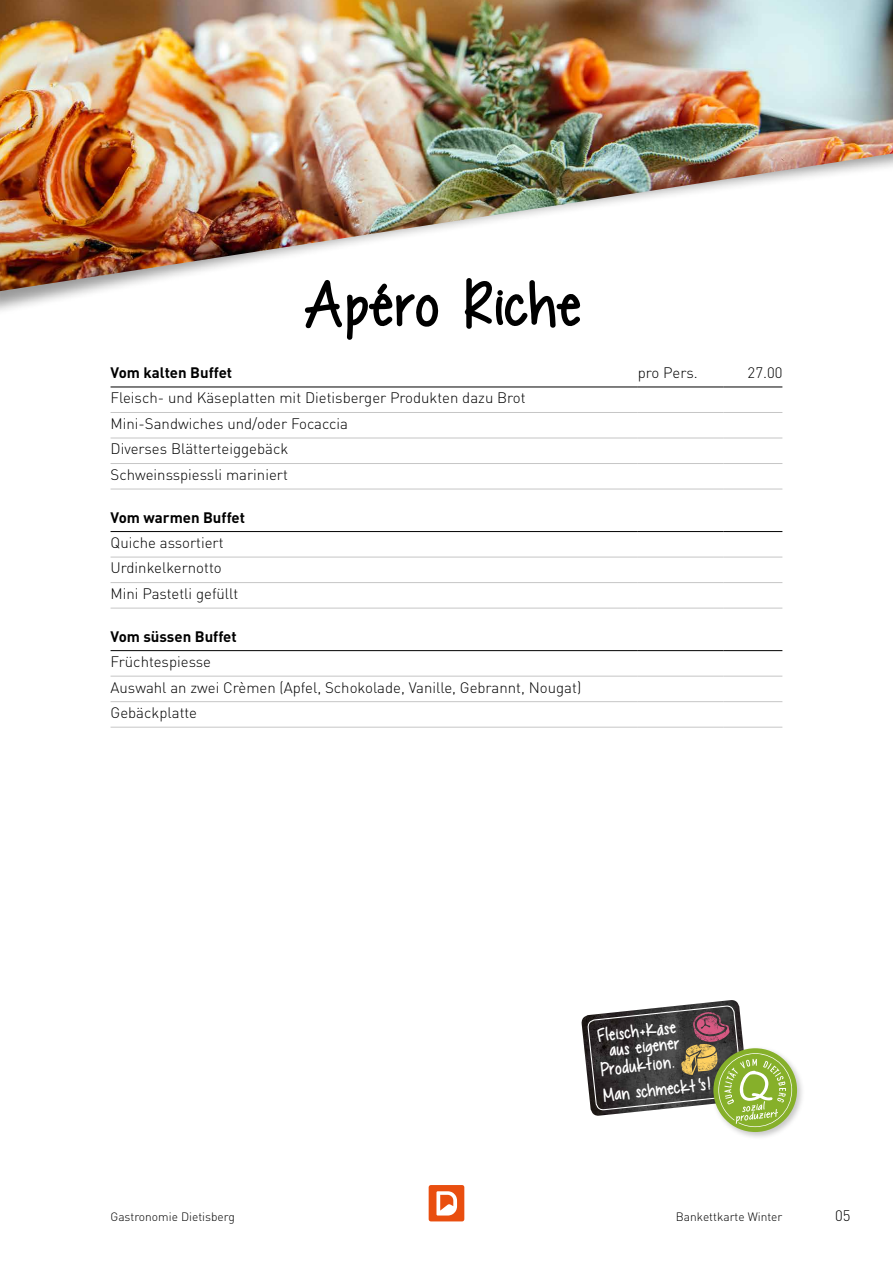
<style>
.page{position:relative;width:893px;height:1263px;background:#fff}
.page>*{position:absolute;margin:0;border:0;box-sizing:border-box;transform-origin:0 0}
.t1{font:82.5px "Chocolate Covered Raindrops";letter-spacing:.02em;color:#000}
.t2{font:23.7px/18.6px "Chocolate Covered Raindrops";color:#fff;text-align:center;scale:.96 1}
.t3{font:23.7px "Chocolate Covered Raindrops";color:#fff}
.t4{font:300 15px/25.5px "DIN";color:#000}
.t5{font:700 15px "DIN";color:#000}
.t6{font:300 12px "DIN";color:#000}
</style>
<div class="page">
<img style="left:0;top:0;width:893px;height:291px">
<svg style="left:429px;top:1185px;width:35px;height:36px"></svg>
<hr style="left:111px;top:412px;width:527px;height:1px;background:#c6c6c6">
<hr style="left:638px;top:412px;width:86px;height:1px;background:#c6c6c6">
<hr style="left:724px;top:412px;width:58px;height:1px;background:#c6c6c6">
<hr style="left:111px;top:438px;width:527px;height:1px;background:#c6c6c6">
<hr style="left:638px;top:438px;width:86px;height:1px;background:#c6c6c6">
<hr style="left:724px;top:438px;width:58px;height:1px;background:#c6c6c6">
<hr style="left:111px;top:463px;width:527px;height:1px;background:#c6c6c6">
<hr style="left:638px;top:463px;width:86px;height:1px;background:#c6c6c6">
<hr style="left:724px;top:463px;width:58px;height:1px;background:#c6c6c6">
<hr style="left:111px;top:489px;width:527px;height:1px;background:#c6c6c6">
<hr style="left:638px;top:489px;width:86px;height:1px;background:#c6c6c6">
<hr style="left:724px;top:489px;width:58px;height:1px;background:#c6c6c6">
<hr style="left:111px;top:557px;width:527px;height:1px;background:#c6c6c6">
<hr style="left:638px;top:557px;width:86px;height:1px;background:#c6c6c6">
<hr style="left:724px;top:557px;width:58px;height:1px;background:#c6c6c6">
<hr style="left:111px;top:582px;width:527px;height:1px;background:#c6c6c6">
<hr style="left:638px;top:582px;width:86px;height:1px;background:#c6c6c6">
<hr style="left:724px;top:582px;width:58px;height:1px;background:#c6c6c6">
<hr style="left:111px;top:608px;width:527px;height:1px;background:#c6c6c6">
<hr style="left:638px;top:608px;width:86px;height:1px;background:#c6c6c6">
<hr style="left:724px;top:608px;width:58px;height:1px;background:#c6c6c6">
<hr style="left:111px;top:676px;width:527px;height:1px;background:#c6c6c6">
<hr style="left:638px;top:676px;width:86px;height:1px;background:#c6c6c6">
<hr style="left:724px;top:676px;width:58px;height:1px;background:#c6c6c6">
<hr style="left:111px;top:701px;width:527px;height:1px;background:#c6c6c6">
<hr style="left:638px;top:701px;width:86px;height:1px;background:#c6c6c6">
<hr style="left:724px;top:701px;width:58px;height:1px;background:#c6c6c6">
<hr style="left:111px;top:727px;width:527px;height:1px;background:#c6c6c6">
<hr style="left:638px;top:727px;width:86px;height:1px;background:#c6c6c6">
<hr style="left:724px;top:727px;width:58px;height:1px;background:#c6c6c6">
<hr style="left:111px;top:387px;width:527px;height:1px;background:#000">
<hr style="left:638px;top:387px;width:86px;height:1px;background:#000">
<hr style="left:724px;top:387px;width:58px;height:1px;background:#000">
<hr style="left:111px;top:531px;width:527px;height:1px;background:#000">
<hr style="left:638px;top:531px;width:86px;height:1px;background:#000">
<hr style="left:724px;top:531px;width:58px;height:1px;background:#000">
<hr style="left:111px;top:650px;width:527px;height:1px;background:#000">
<hr style="left:638px;top:650px;width:86px;height:1px;background:#000">
<hr style="left:724px;top:650px;width:58px;height:1px;background:#000">
<img style="left:581px;top:1000px;width:158px;height:74px">
<div style="left:711px;top:1045px;width:94px;height:95px;background:#000;opacity:.22"></div>
<div style="left:713px;top:1048px;width:84px;height:84px;background:#86b02a;border-radius:50%"></div>
<svg style="left:587px;top:1005px;width:205px;height:122px"></svg>
<h1 class="t1" style="left:291px;top:266px;width:277px">Apéro Riche</h1>
<p class="t5" style="left:111px;top:363px;width:123px">Vom kalten Buffet</p>
<p class="t4" style="left:638px;top:359px;width:61px">pro Pers.</p>
<p class="t4" style="left:748px;top:359px;width:36px">27.00</p>
<p class="t4" style="left:111px;top:385px;width:417px">Fleisch- und Käseplatten mit Dietisberger Produkten dazu Brot Mini-Sandwiches und/oder Focaccia<br>Diverses Blätterteiggebäck<br>Schweinsspiessli mariniert</p>
<p class="t5" style="left:111px;top:507px;width:136px">Vom warmen Buffet</p>
<p class="t4" style="left:111px;top:530px;width:129px">Quiche assortiert<br>Urdinkelkernotto<br>Mini Pastetli gefüllt</p>
<p class="t5" style="left:111px;top:627px;width:128px">Vom süssen Buffet</p>
<p class="t4" style="left:111px;top:649px;width:472px">Früchtespiesse<br>Auswahl an zwei Crèmen (Apfel, Schokolade, Vanille, Gebrannt, Nougat)<br>Gebäckplatte</p>
<h2 class="t2" style="left:592px;top:1026px;width:83px;rotate:-6deg">Fleisch+Käse</h2>
<h2 class="t2" style="left:594px;top:1042px;width:85px;rotate:-6deg">aus eigener<br>Produktion.</h2>
<h2 class="t3" style="left:599px;top:1084px;width:108px;rotate:-6deg">Man schmeckt‘s!</h2>
<p class="t6" style="left:111px;top:1209px;width:126px">Gastronomie Dietisberg</p>
<p class="t6" style="left:676px;top:1209px;width:108px">Bankettkarte Winter</p>
<p class="t4" style="left:835px;top:1203px;width:17px">05</p>
</div>
